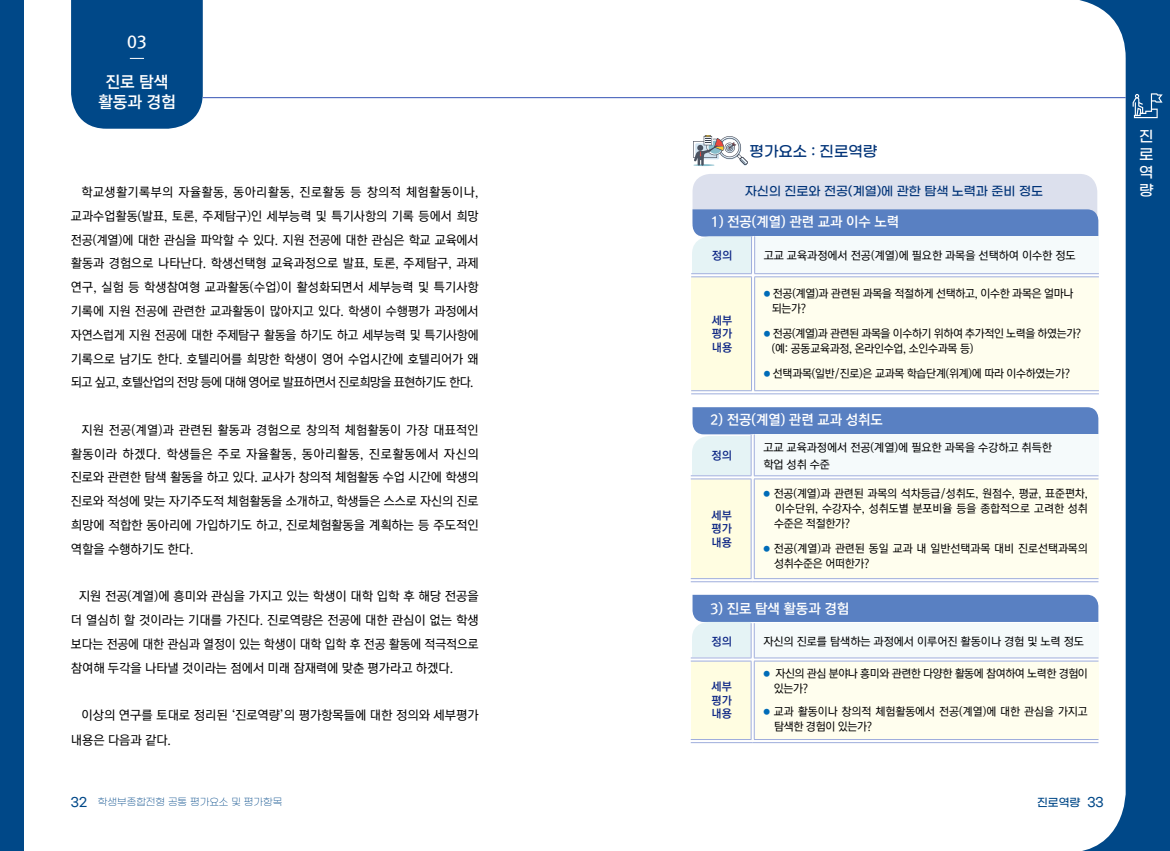
<style>
.page{position:relative;width:1170px;height:851px;background:#fff}
.page>*{position:absolute;margin:0;border:0;box-sizing:border-box;transform-origin:0 0}
.t1{font:16.25px/20px "Rix M Go B";color:#fff;text-align:center}
.t2{font:500 15px "Gmarket Sans";color:#003378}
.t3{font:500 15px/18px "Gmarket Sans";color:#fff;text-align:justify}
.t4{font:13.75px "Rix M Go B";color:#fff}
.t5{font:12.5px/23.8px "Rix M Go M";color:#000;text-align:justify}
.t6{font:12.5px "Rix M Go M";letter-spacing:.04em;color:#000}
.t7{font:500 12.5px "Gmarket Sans";color:#003378}
.t8{font:11.25px/15px "Rix M Go M";letter-spacing:-.005em;color:#000}
.t9{font:11.25px/15px "Rix M Go M";letter-spacing:-.03em;color:#000}
.t10{font:11.25px/13.5px "Rix M Go B";color:#0d2685;text-align:justify}
.t11{font:500 11.25px "Gmarket Sans";color:#004888}
.t12{font:300 10px "Gmarket Sans";color:#004888}
.s1{font-size:7.5px;color:#006cb8}
.s2{font-weight:500;font-size:12.5px}
.s3{font-size:12.5px}
</style>
<div class="page">
<div style="left:0;top:0;width:1169px;height:850px;background:#004888"></div>
<div style="left:1067px;top:0;width:58px;height:850px;background:#fff"></div>
<div style="left:25px;top:0;width:1042px;height:850px;background:#fff"></div>
<div style="left:71px;top:0;width:132px;height:129px;background:#004888"></div>
<svg style="left:1132px;top:93px;width:30px;height:25px"></svg>
<hr style="left:203px;top:97px;width:922px;height:1px;background:#3654b5">
<svg style="left:693px;top:135px;width:54px;height:31px"></svg>
<svg style="left:692px;top:174px;width:406px;height:99px"></svg>
<svg style="left:692px;top:407px;width:406px;height:68px"></svg>
<svg style="left:692px;top:594px;width:406px;height:63px"></svg>
<div style="left:752px;top:623px;width:346px;height:36px;background:#f5fafb"></div>
<div style="left:690px;top:659px;width:62px;height:82px;background:#fffde1"></div>
<div style="left:752px;top:659px;width:346px;height:82px;background:#fffeee"></div>
<svg style="left:751px;top:623px;width:1px;height:34px"></svg>
<svg style="left:690px;top:657px;width:62px;height:4px"></svg>
<svg style="left:753px;top:658px;width:345px;height:2px"></svg>
<svg style="left:751px;top:661px;width:2px;height:78px"></svg>
<hr style="left:690px;top:739px;width:62px;height:3px;background:#fff">
<hr style="left:752px;top:739px;width:346px;height:3px;background:#fff">
<hr style="left:750px;top:623px;width:1px;height:34px;background:#9eaddc">
<hr style="left:753px;top:623px;width:1px;height:34px;background:#9eaddc">
<hr style="left:690px;top:657px;width:61px;height:1px;background:#9eaddc">
<hr style="left:690px;top:660px;width:61px;height:1px;background:#9eaddc">
<hr style="left:753px;top:657px;width:345px;height:1px;background:#9eaddc">
<hr style="left:753px;top:660px;width:345px;height:1px;background:#9eaddc">
<hr style="left:750px;top:661px;width:1px;height:78px;background:#9eaddc">
<hr style="left:753px;top:661px;width:1px;height:78px;background:#9eaddc">
<hr style="left:690px;top:739px;width:61px;height:1px;background:#9eaddc">
<hr style="left:690px;top:742px;width:62px;height:1px;background:#9eaddc">
<hr style="left:753px;top:739px;width:345px;height:1px;background:#9eaddc">
<hr style="left:752px;top:742px;width:346px;height:1px;background:#9eaddc">
<div style="left:752px;top:434px;width:346px;height:43px;background:#f5fafb"></div>
<div style="left:690px;top:477px;width:62px;height:103px;background:#fffde1"></div>
<div style="left:752px;top:477px;width:346px;height:103px;background:#fffeee"></div>
<svg style="left:751px;top:434px;width:2px;height:41px"></svg>
<svg style="left:690px;top:475px;width:62px;height:4px"></svg>
<svg style="left:753px;top:476px;width:345px;height:2px"></svg>
<svg style="left:751px;top:479px;width:2px;height:99px"></svg>
<hr style="left:690px;top:578px;width:62px;height:4px;background:#fff">
<svg style="left:753px;top:579px;width:345px;height:2px"></svg>
<hr style="left:750px;top:434px;width:1px;height:41px;background:#9eaddc">
<hr style="left:753px;top:434px;width:1px;height:41px;background:#9eaddc">
<hr style="left:690px;top:475px;width:61px;height:1px;background:#9eaddc">
<hr style="left:690px;top:478px;width:61px;height:1px;background:#9eaddc">
<hr style="left:753px;top:475px;width:345px;height:1px;background:#9eaddc">
<hr style="left:753px;top:478px;width:345px;height:1px;background:#9eaddc">
<hr style="left:750px;top:479px;width:1px;height:99px;background:#9eaddc">
<hr style="left:753px;top:479px;width:1px;height:99px;background:#9eaddc">
<hr style="left:690px;top:578px;width:61px;height:1px;background:#9eaddc">
<hr style="left:690px;top:581px;width:62px;height:1px;background:#9eaddc">
<hr style="left:753px;top:578px;width:345px;height:1px;background:#9eaddc">
<hr style="left:752px;top:581px;width:346px;height:1px;background:#9eaddc">
<div style="left:753px;top:236px;width:345px;height:39px;background:#f5fafb"></div>
<div style="left:691px;top:275px;width:62px;height:117px;background:#fffde1"></div>
<div style="left:753px;top:275px;width:345px;height:117px;background:#fffeee"></div>
<hr style="left:751px;top:236px;width:4px;height:37px;background:#fff">
<svg style="left:691px;top:273px;width:62px;height:4px"></svg>
<svg style="left:753px;top:274px;width:345px;height:3px"></svg>
<hr style="left:751px;top:277px;width:4px;height:113px;background:#fff">
<svg style="left:691px;top:390px;width:62px;height:2px"></svg>
<svg style="left:753px;top:390px;width:345px;height:3px"></svg>
<hr style="left:751px;top:236px;width:1px;height:37px;background:#9eaddc">
<hr style="left:754px;top:236px;width:1px;height:37px;background:#9eaddc">
<hr style="left:691px;top:273px;width:60px;height:1px;background:#9eaddc">
<hr style="left:691px;top:276px;width:60px;height:1px;background:#9eaddc">
<hr style="left:754px;top:273px;width:344px;height:1px;background:#9eaddc">
<hr style="left:754px;top:276px;width:344px;height:1px;background:#9eaddc">
<hr style="left:751px;top:277px;width:1px;height:113px;background:#9eaddc">
<hr style="left:754px;top:277px;width:1px;height:113px;background:#9eaddc">
<hr style="left:691px;top:390px;width:60px;height:1px;background:#9eaddc">
<hr style="left:691px;top:393px;width:62px;height:1px;background:#9eaddc">
<hr style="left:754px;top:390px;width:344px;height:1px;background:#9eaddc">
<hr style="left:753px;top:393px;width:345px;height:1px;background:#9eaddc">
<h1 class="t1" style="left:127px;top:32px;width:21px">03</h1>
<h1 class="t1" style="left:98px;top:72px;width:79px">진로 탐색 활동과 경험</h1>
<p class="t3" style="left:1138px;top:128px;width:16px">진 로 역</p>
<p class="t2" style="left:749px;top:143px;width:129px">평가요소 : 진로역량</p>
<p class="t7" style="left:745px;top:185px;width:300px">자신의 진로와 전공(계열)에 관한 탐색 노력과 준비 정도</p>
<p class="t6" style="left:81px;top:185px;width:398px">학교생활기록부의 자율활동, 동아리활동, 진로활동 등 창의적 체험활동이나,</p>
<p class="t3" style="left:1138px;top:182px;width:16px">량</p>
<p class="t5" style="left:71px;top:204px;width:409px">교과수업활동(발표, 토론, 주제탐구)인 세부능력 및 특기사항의 기록 등에서 희망 전공(계열)에 대한 관심을 파악할 수 있다. 지원 전공에 대한 관심은 학교 교육에서 활동과 경험으로 나타난다. 학생선택형 교육과정으로 발표, 토론, 주제탐구, 과제 연구, 실험 등 학생참여형 교과활동(수업)이 활성화되면서 세부능력 및 특기사항 기록에 지원 전공에 관련한 교과활동이 많아지고 있다. 학생이 수행평가 과정에서 자연스럽게 지원 전공에 대한 주제탐구 활동을 하기도 하고 세부능력 및 특기사항에 기록으로 남기도 한다. 호텔리어를 희망한 학생이 영어 수업시간에 호텔리어가 왜 되고 싶고, 호텔산업의 전망 등에 대해 영어로 발표하면서 진로희망을 표현하기도 한다.</p>
<p class="t5" style="left:71px;top:418px;width:409px;text-indent:11px">지원 전공(계열)과 관련된 활동과 경험으로 창의적 체험활동이 가장 대표적인 활동이라 하겠다. 학생들은 주로 자율활동, 동아리활동, 진로활동에서 자신의 진로와 관련한 탐색 활동을 하고 있다. 교사가 창의적 체험활동 수업 시간에 학생의 진로와 적성에 맞는 자기주도적 체험활동을 소개하고, 학생들은 스스로 자신의 진로 희망에 적합한 동아리에 가입하기도 하고, 진로체험활동을 계획하는 등 주도적인 역할을 수행하기도 한다.</p>
<p class="t5" style="left:71px;top:584px;width:409px;text-indent:8px">지원 전공(계열)에 흥미와 관심을 가지고 있는 학생이 대학 입학 후 해당 전공을 더 열심히 할 것이라는 기대를 가진다. 진로역량은 전공에 대한 관심이 없는 학생 보다는 전공에 대한 관심과 열정이 있는 학생이 대학 입학 후 전공 활동에 적극적으로 참여해 두각을 나타낼 것이라는 점에서 미래 잠재력에 맞춘 평가라고 하겠다.</p>
<p class="t5" style="left:71px;top:702px;width:409px;line-height:25px;text-indent:11px">이상의 연구를 토대로 정리된 ‘진로역량’의 평가항목들에 대한 정의와 세부평가 내용은 다음과 같다.</p>
<p class="t4" style="left:710px;top:214px;width:190px">1) 전공(계열) 관련 교과 이수 노력</p>
<p class="t10" style="left:712px;top:249px;width:22px">정의</p>
<p class="t8" style="left:763px;top:248px;width:313px">고교 교육과정에서 전공(계열)에 필요한 과목을 선택하여 이수한 정도</p>
<p class="t8" style="left:771px;top:286px;width:303px;text-indent:-8px"><span class="s1">●</span> 전공(계열)과 관련된 과목을 적절하게 선택하고, 이수한 과목은 얼마나 되는가?</p>
<p class="t9" style="left:771px;top:326px;width:311px;text-indent:-8px"><span class="s1">●</span> 전공(계열)과 관련된 과목을 이수하기 위하여 추가적인 노력을 하였는가? (예: 공동교육과정, 온라인수업, 소인수과목 등)</p>
<p class="t8" style="left:763px;top:366px;width:308px"><span class="s1">●</span> 선택과목(일반/진로)은 교과목 학습단계(위계)에 따라 이수하였는가?</p>
<p class="t10" style="left:712px;top:313px;width:22px">세부 평가 내용</p>
<p class="t4" style="left:710px;top:412px;width:174px">2) 전공(계열) 관련 교과 성취도</p>
<p class="t10" style="left:711px;top:449px;width:22px">정의</p>
<p class="t8" style="left:763px;top:438px;width:290px;line-height:17.5px">고교 교육과정에서 전공(계열)에 필요한 과목을 수강하고 취득한 학업 성취 수준</p>
<p class="t8" style="left:774px;top:486px;width:315px;text-align:justify;text-indent:-11px"><span class="s1">●</span> 전공(계열)과 관련된 과목의 석차등급/성취도, 원점수, 평균, 표준편차, 이수단위, 수강자수, 성취도별 분포비율 등을 종합적으로 고려한 성취 수준은 적절한가?</p>
<p class="t8" style="left:774px;top:541px;width:315px;text-indent:-11px"><span class="s1">●</span> 전공(계열)과 관련된 동일 교과 내 일반선택과목 대비 진로선택과목의 성취수준은 어떠한가?</p>
<p class="t10" style="left:711px;top:508px;width:22px">세부 평가 내용</p>
<p class="t4" style="left:710px;top:601px;width:140px">3) 진로 탐색 활동과 경험</p>
<p class="t10" style="left:711px;top:634px;width:22px">정의</p>
<p class="t8" style="left:763px;top:633px;width:322px">자신의 진로를 탐색하는 과정에서 이루어진 활동이나 경험 및 노력 정도</p>
<p class="t10" style="left:711px;top:680px;width:22px">세부 평가 내용</p>
<p class="t9" style="left:773px;top:666px;width:315px;text-indent:-10px"><span class="s1">●</span> 자신의 관심 분야나 흥미와 관련한 다양한 활동에 참여하여 노력한 경험이 있는가?</p>
<p class="t8" style="left:774px;top:704px;width:315px;text-indent:-11px"><span class="s1">●</span> 교과 활동이나 창의적 체험활동에서 전공(계열)에 대한 관심을 가지고 탐색한 경험이 있는가?</p>
<p class="t12" style="left:71px;top:796px;width:213px"><span class="s2">32</span> 학생부종합전형 공통 평가요소 및 평가항목</p>
<p class="t11" style="left:1036px;top:796px;width:68px">진로역량 <span class="s3">33</span></p>
</div>
